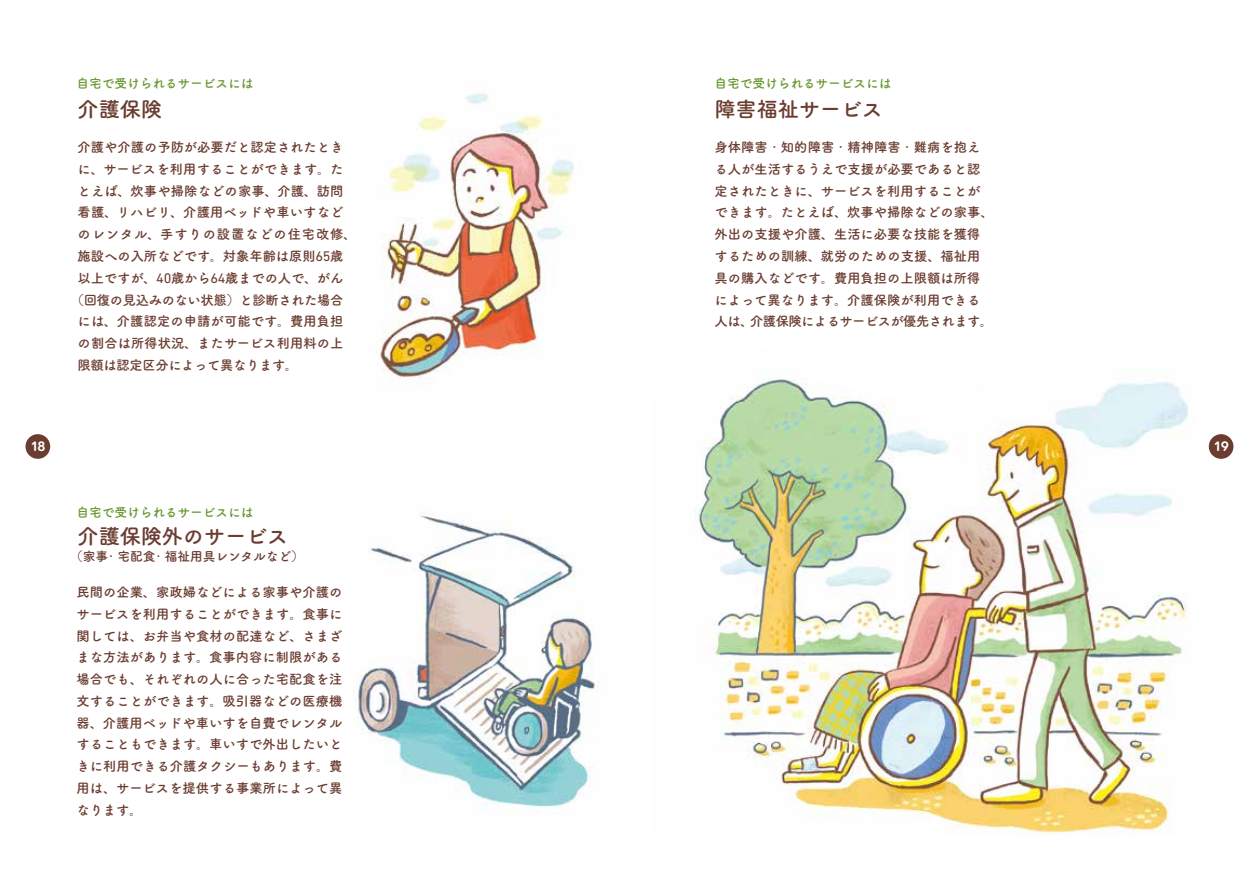
<style>
.page{position:relative;width:1259px;height:893px;background:#fff}
.page>*{position:absolute;margin:0;border:0;box-sizing:border-box;transform-origin:0 0}
.t1{font:21.3px "Tsuku A Rd Gothic Std B";letter-spacing:-.01em;color:#6b3c30}
.t2{font:600 14.85px "Volte Rounded";color:#fff}
.t3{font:13.35px/21.8px "Tsuku A Rd Gothic Std B";letter-spacing:.005em;color:#6b3c30;text-align:justify}
.t4{font:13.35px "Tsuku A Rd Gothic Std B";letter-spacing:-.025em;color:#6b3c30}
.t5{font:13.35px "Tsuku A Rd Gothic Std B";letter-spacing:.065em;color:#6b3c30}
.t6{font:12.75px "Tsuku A Rd Gothic Std B";letter-spacing:-.01em;color:#689831}
.t7{font:12.75px "Tsuku A Rd Gothic Std B";letter-spacing:-.01em;color:#6b3c30}
.s1{font-family:"DIN Next Rounded LT Pro";font-size:14.25px}
.s2{font-family:"Tsuku A Rd Gothic Std L"}
</style>
<div class="page">
<img style="left:695px;top:378px;width:493px;height:457px">
<div style="left:26px;top:434px;width:24px;height:25px;background:#6b3c30;border-radius:50%"></div>
<div style="left:1208px;top:434px;width:25px;height:25px;background:#6b3c30;border-radius:50%"></div>
<img style="left:379px;top:93px;width:195px;height:288px">
<img style="left:353px;top:513px;width:243px;height:295px">
<p class="t6" style="left:77px;top:73px;width:178px">自宅で受けられるサービスには</p>
<p class="t6" style="left:714px;top:73px;width:178px">自宅で受けられるサービスには</p>
<h1 class="t1" style="left:78px;top:92px;width:86px">介護保険</h1>
<h1 class="t1" style="left:714px;top:92px;width:170px">障害福祉サービス</h1>
<p class="t3" style="left:78px;top:135px;width:267px">介護や介護の予防が必要だと認定されたとき</p>
<p class="t3" style="left:78px;top:157px;width:267px">に、サービスを利用することができます。た</p>
<p class="t3" style="left:78px;top:179px;width:267px">とえば、炊事や掃除などの家事、介護、訪問</p>
<p class="t3" style="left:78px;top:201px;width:267px">看護、リハビリ、介護用ベッドや車いすなど</p>
<p class="t5" style="left:78px;top:224px;width:280px">のレンタル、手すりの設置などの住宅改修、</p>
<p class="t3" style="left:78px;top:244px;width:267px">施設への入所などです。対象年齢は原則<span class="s1">65</span>歳</p>
<p class="t3" style="left:78px;top:266px;width:267px">以上ですが、<span class="s1">40</span>歳から<span class="s1">64</span>歳までの人で、がん</p>
<p class="t4" style="left:71px;top:289px;width:274px">（回復の見込みのない状態）と診断された場合</p>
<p class="t3" style="left:78px;top:310px;width:267px">には、介護認定の申請が可能です。費用負担</p>
<p class="t3" style="left:78px;top:331px;width:267px">の割合は所得状況、またサービス利用料の上</p>
<p class="t4" style="left:78px;top:355px;width:222px">限額は認定区分によって異なります。</p>
<p class="t3" style="left:714px;top:135px;width:280px;text-align:left">身体障害<span class="s2">・</span>知的障害<span class="s2">・</span>精神障害<span class="s2">・</span>難病を抱える人が生活するうえで支援が必要であると認定されたときに、サービスを利用することができます。たとえば、炊事や掃除などの家事、外出の支援や介護、生活に必要な技能を獲得するための訓練、就労のための支援、福祉用具の購入などです。費用負担の上限額は所得によって異なります。介護保険が利用できる人は、介護保険によるサービスが優先されます。</p>
<p class="t2" style="left:31px;top:438px;width:16px">18</p>
<p class="t2" style="left:1214px;top:438px;width:16px">19</p>
<p class="t6" style="left:77px;top:502px;width:178px">自宅で受けられるサービスには</p>
<p class="t7" style="left:70px;top:546px;width:235px">（家事<span class="s2">・</span>宅配食<span class="s2">・</span>福祉用具レンタルなど）</p>
<h1 class="t1" style="left:78px;top:520px;width:212px">介護保険外のサービス</h1>
<p class="t3" style="left:77px;top:580px;width:267px">民間の企業、家政婦などによる家事や介護のサービスを利用することができます。食事に関しては、お弁当や食材の配達など、さまざまな方法があります。食事内容に制限がある場合でも、それぞれの人に合った宅配食を注文することができます。吸引器などの医療機器、介護用ベッドや車いすを自費でレンタルすることもできます。車いすで外出したいときに利用できる介護タクシーもあります。費用は、サービスを提供する事業所によって異なります。</p>
</div>
